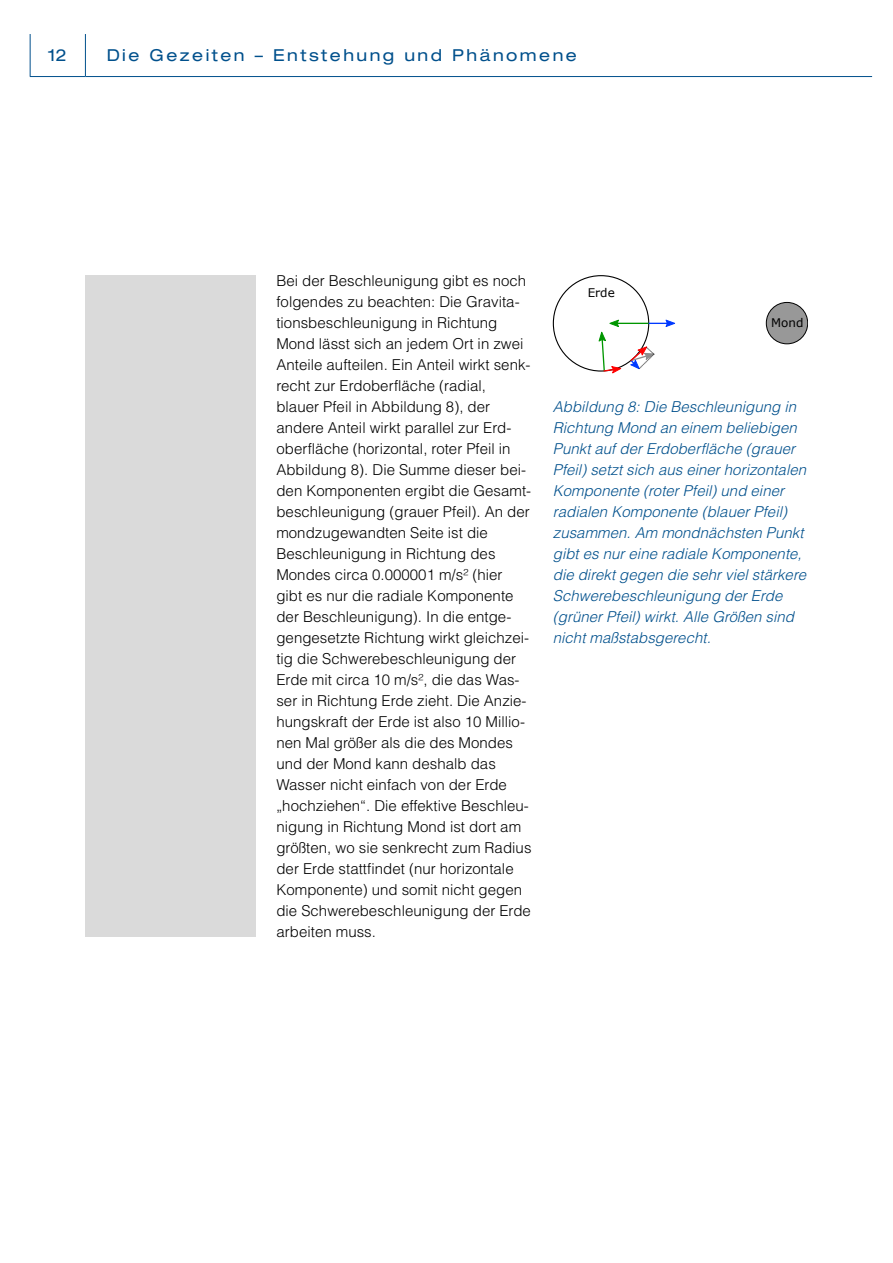
<style>
.page{position:relative;width:893px;height:1263px;background:#fff}
.page>*{position:absolute;margin:0;border:0;box-sizing:border-box;transform-origin:0 0}
.t1{font:expanded 16.5px "Helvetica Neue LT Pro";letter-spacing:.15em;color:#00508c}
.Text{font:300 15px/21px "Helvetica LT Std";letter-spacing:.005em;color:#000}
.Bildunterschrift{font:italic 300 15px/21px "Helvetica LT Std";letter-spacing:.005em;color:#00508c}
.t2{font:11.85px "Verdana";color:#000}
</style>
<div class="page">
<hr style="left:30px;top:34px;width:1px;height:42px;background:#00508c">
<hr style="left:85px;top:34px;width:1px;height:42px;background:#00508c">
<hr style="left:30px;top:76px;width:55px;height:1px;background:#00508c">
<hr style="left:85px;top:76px;width:787px;height:1px;background:#00508c">
<div style="left:85px;top:275px;width:170px;height:662px;background:#dadada"></div>
<div style="left:766px;top:302px;width:42px;height:42px;background:#989898;border-radius:50%"></div>
<div style="left:766px;top:302px;width:42px;height:42px;border:1px solid #000;border-radius:50%"></div>
<hr style="left:612px;top:323px;width:37px;height:1px;background:#009600">
<svg style="left:649px;top:319px;width:27px;height:9px"></svg>
<svg style="left:598px;top:319px;width:24px;height:55px"></svg>
<svg style="left:629px;top:346px;width:26px;height:24px"></svg>
<p class="t1" style="left:49px;top:45px;width:20px">12</p>
<p class="t1" style="left:107px;top:45px;width:472px">Die Gezeiten – Entstehung und Phänomene</p>
<p class="Text" style="left:276px;top:270px;width:257px">Bei der Beschleunigung gibt es noch folgendes zu beachten: Die Gravita&shy;tionsbeschleunigung in Richtung Mond lässt sich an jedem Ort in zwei Anteile aufteilen. Ein Anteil wirkt senk&shy;recht zur Erdoberfläche (radial, blauer Pfeil in Abbildung 8), der andere Anteil wirkt parallel zur Erd&shy;oberfläche (horizontal, roter Pfeil in Abbildung 8). Die Summe dieser bei&shy;den Komponenten ergibt die Gesamt&shy;beschleunigung (grauer Pfeil). An der mondzugewandten Seite ist die Beschleunigung in Richtung des Mondes circa 0.000001 m/s² (hier gibt es nur die radiale Komponente der Beschleunigung). In die entge&shy;gengesetzte Richtung wirkt gleichzei&shy;tig die Schwerebeschleunigung der Erde mit circa 10 m/s², die das Was&shy;ser in Richtung Erde zieht. Die Anzie&shy;hungskraft der Erde ist also 10 Millio&shy;nen Mal größer als die des Mondes und der Mond kann deshalb das Wasser nicht einfach von der Erde „hochziehen“. Die effektive Beschleu&shy;nigung in Richtung Mond ist dort am größten, wo sie senkrecht zum Radius der Erde stattfindet (nur horizontale Komponente) und somit nicht gegen die Schwerebeschleunigung der Erde arbeiten muss.</p>
<p class="t2" style="left:588px;top:284px;width:29px">Erde</p>
<p class="t2" style="left:771px;top:315px;width:34px">Mond</p>
<p class="Bildunterschrift" style="left:553px;top:396px;width:255px">Abbildung 8: Die Beschleunigung in Richtung Mond an einem beliebigen Punkt auf der Erdoberfläche (grauer Pfeil) setzt sich aus einer horizontalen Komponente (roter Pfeil) und einer radialen Komponente (blauer Pfeil) zusammen. Am mondnächsten Punkt gibt es nur eine radiale Komponente, die direkt gegen die sehr viel stärkere Schwerebeschleunigung der Erde (grüner Pfeil) wirkt. Alle Größen sind nicht maßstabsgerecht.</p>
</div>
